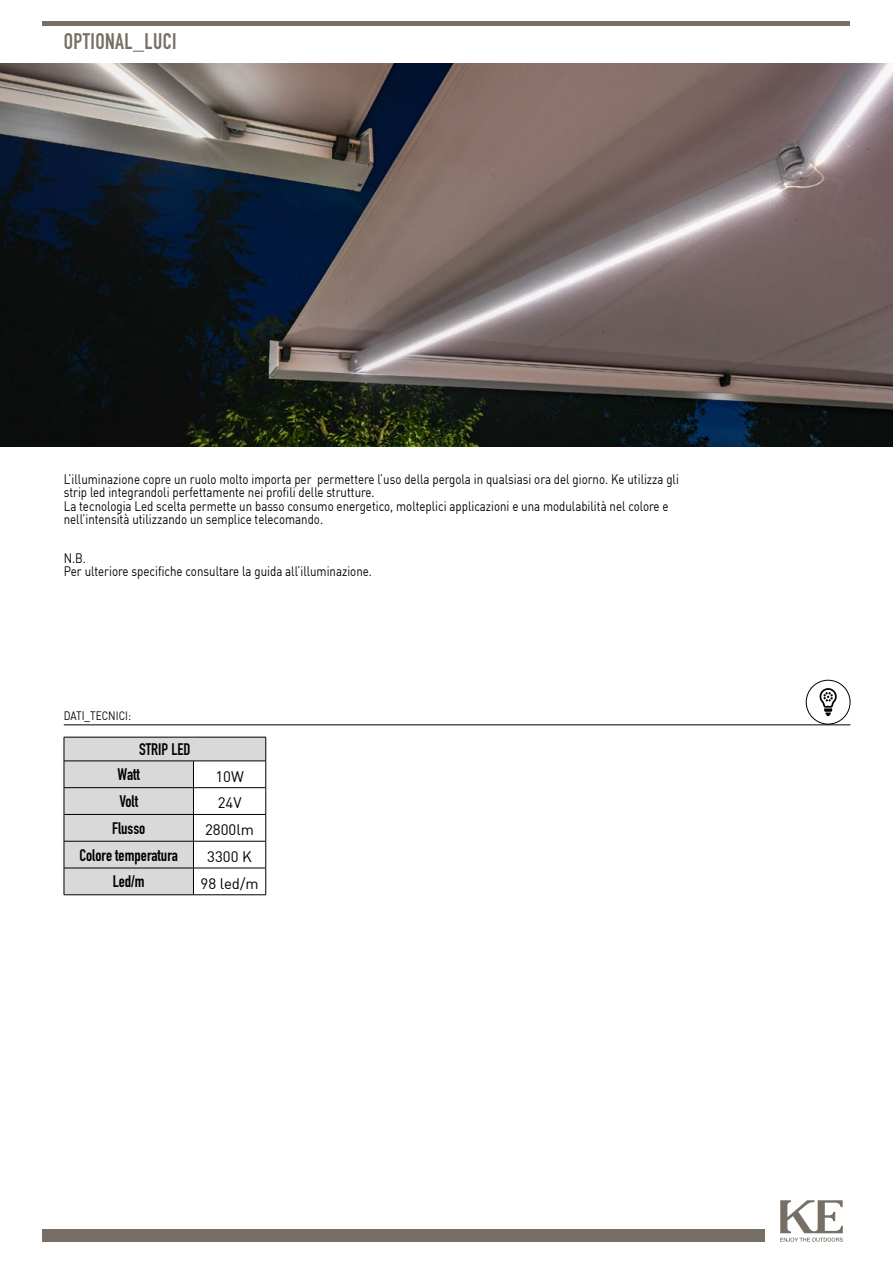
<style>
.page{position:relative;width:893px;height:1263px;background:#fff}
.page>*{position:absolute;margin:0;border:0;box-sizing:border-box;transform-origin:0 0}
.t1{font:22.2px "DIN Engschrift Std";letter-spacing:.02em;color:#776f66}
.t2{font:16.5px/25.2px "DIN Engschrift Std";color:#000}
.t3{font:15px "DIN";color:#000}
.t4{font:13.5px/13.5px "DIN";color:#000;scale:.85 1}
.t5{font:12px "DIN";color:#000;scale:.85 1}
</style>
<div class="page">
<div style="left:43px;top:1229px;width:722px;height:13px;background:#776f66"></div>
<svg style="left:780px;top:1200px;width:63px;height:42px"></svg>
<img style="left:0;top:64px;width:893px;height:382px">
<div style="left:43px;top:21px;width:807px;height:5px;background:#776f66"></div>
<div style="left:806px;top:680px;width:44px;height:44px;border:1px solid #000;border-radius:50%"></div>
<svg style="left:820px;top:688px;width:17px;height:28px"></svg>
<hr style="left:64px;top:724px;width:786px;height:1px;background:#000">
<svg style="left:64px;top:737px;width:202px;height:157px"></svg>
<hr style="left:64px;top:894px;width:129px;height:1px;background:#000">
<hr style="left:193px;top:894px;width:73px;height:1px;background:#000">
<h1 class="t1" style="left:64px;top:28px;width:114px">OPTIONAL_LUCI</h1>
<p class="t4" style="left:64px;top:472px;width:725px">L’illuminazione copre un ruolo molto importa per permettere l’uso della pergola in qualsiasi ora del giorno. Ke utilizza gli strip led integrandoli perfettamente nei profili delle strutture.<br>La tecnologia Led scelta permette un basso consumo energetico, molteplici applicazioni e una modulabilità nel colore e nell’intensità utilizzando un semplice telecomando.</p>
<p class="t4" style="left:64px;top:551px;width:364px">N.B.<br>Per ulteriore specifiche consultare la guida all’illuminazione.</p>
<p class="t5" style="left:64px;top:708px;width:81px">DATI_TECNICI:</p>
<p class="t2" style="left:118px;top:737px;width:75px;text-indent:21px">STRIP LED<br>Watt</p>
<p class="t3" style="left:215px;top:767px;width:30px">10W</p>
<p class="t2" style="left:119px;top:789px;width:20px">Volt</p>
<p class="t3" style="left:218px;top:794px;width:25px">24V</p>
<p class="t2" style="left:112px;top:815px;width:35px">Flusso</p>
<p class="t3" style="left:205px;top:820px;width:50px">2800lm</p>
<p class="t2" style="left:79px;top:842px;width:100px">Colore temperatura</p>
<p class="t3" style="left:207px;top:847px;width:46px">3300 K</p>
<p class="t2" style="left:113px;top:869px;width:34px">Led/m</p>
<p class="t3" style="left:201px;top:874px;width:60px">98 led/m</p>
</div>
